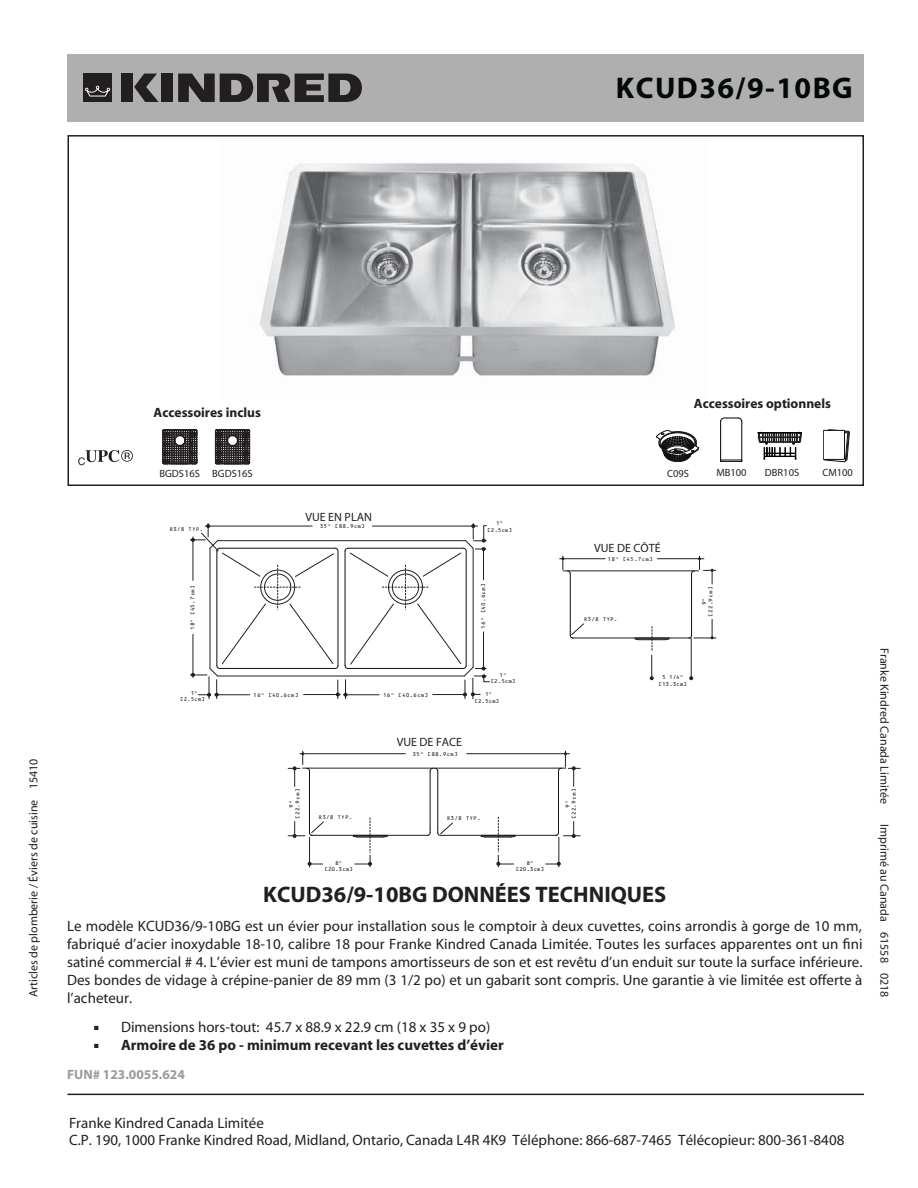
<style>
.page{position:relative;width:918px;height:1188px;background:#fff}
.page>*{position:absolute;margin:0;border:0;box-sizing:border-box;transform-origin:0 0}
.t1{font:700 30px "Myriad";letter-spacing:.05em;color:#040809}
.t2{font:700 22.5px "Myriad";color:#231f20}
.t3{font:15px/18px "Myriad";color:#231f20}
.t4{font:700 15px "Myriad";color:#231f20}
.t5{font:700 13.5px "Myriad";color:#231f20}
.t6{font:700 13.5px "Myriad";color:#999a9b}
.t7{font:12px "Myriad";color:#231f20}
.t8{font:10.95px "OCRB";color:#231f20}
.t9{font:10.5px "Myriad";color:#231f20}
.t10{font:5.25px/6.3px "OCRB";color:#231f20;text-align:center}
</style>
<div class="page">
<hr style="left:67px;top:1094px;width:797px;height:1px;background:#231f20">
<div style="left:68px;top:54px;width:796px;height:68px;background:#afafaf"></div>
<img style="left:259px;top:163px;width:417px;height:213px">
<div style="left:68px;top:135px;width:796px;height:351px;border:2px solid #231f20"></div>
<hr style="left:312px;top:835px;width:116px;height:1px;background:#231f20">
<hr style="left:303px;top:768px;width:255px;height:1px;background:#231f20">
<hr style="left:563px;top:570px;width:135px;height:1px;background:#231f20">
<hr style="left:573px;top:638px;width:117px;height:1px;background:#231f20">
<hr style="left:440px;top:835px;width:116px;height:1px;background:#231f20">
<hr style="left:309px;top:837px;width:1px;height:30px;background:#231f20">
<svg style="left:308px;top:862px;width:15px;height:4px"></svg>
<svg style="left:689px;top:676px;width:4px;height:4px"></svg>
<hr style="left:691px;top:638px;width:1px;height:40px;background:#231f20">
<hr style="left:558px;top:837px;width:1px;height:30px;background:#231f20">
<svg style="left:546px;top:862px;width:15px;height:4px"></svg>
<hr style="left:558px;top:771px;width:1px;height:58px;background:#10100f">
<svg style="left:555px;top:822px;width:25px;height:16px"></svg>
<hr style="left:437px;top:771px;width:1px;height:58px;background:#10100f">
<svg style="left:437px;top:822px;width:17px;height:14px"></svg>
<svg style="left:429px;top:768px;width:10px;height:4px"></svg>
<hr style="left:430px;top:771px;width:1px;height:58px;background:#10100f">
<svg style="left:427px;top:829px;width:4px;height:7px"></svg>
<hr style="left:309px;top:771px;width:1px;height:58px;background:#10100f">
<svg style="left:288px;top:821px;width:37px;height:17px"></svg>
<svg style="left:352px;top:818px;width:36px;height:49px"></svg>
<svg style="left:634px;top:627px;width:36px;height:53px"></svg>
<svg style="left:480px;top:817px;width:36px;height:50px"></svg>
<hr style="left:560px;top:558px;width:45px;height:1px;background:#231f20">
<hr style="left:657px;top:558px;width:47px;height:1px;background:#231f20">
<hr style="left:300px;top:753px;width:105px;height:1px;background:#231f20">
<hr style="left:467px;top:753px;width:103px;height:1px;background:#231f20">
<svg style="left:288px;top:751px;width:22px;height:35px"></svg>
<svg style="left:558px;top:751px;width:22px;height:35px"></svg>
<svg style="left:190px;top:523px;width:300px;height:176px"></svg>
<svg style="left:561px;top:556px;width:10px;height:19px"></svg>
<hr style="left:570px;top:574px;width:1px;height:57px;background:#10100f">
<svg style="left:569px;top:623px;width:16px;height:16px"></svg>
<svg style="left:691px;top:556px;width:24px;height:28px"></svg>
<hr style="left:691px;top:574px;width:1px;height:57px;background:#10100f">
<svg style="left:688px;top:619px;width:28px;height:20px"></svg>
<svg style="left:134px;top:74px;width:25px;height:28px"></svg>
<div style="left:161px;top:74px;width:12px;height:28px;background:#231f20"></div>
<svg style="left:178px;top:74px;width:184px;height:28px"></svg>
<div style="left:84px;top:74px;width:28px;height:28px;background:#231f20"></div>
<div style="left:121px;top:74px;width:12px;height:28px;background:#231f20"></div>
<svg style="left:85px;top:86px;width:25px;height:11px"></svg>
<svg style="left:78px;top:450px;width:55px;height:15px"></svg>
<svg style="left:215px;top:429px;width:35px;height:36px"></svg>
<svg style="left:162px;top:429px;width:36px;height:36px"></svg>
<hr style="left:720px;top:422px;width:1px;height:39px;background:#010202">
<svg style="left:720px;top:460px;width:22px;height:2px"></svg>
<hr style="left:742px;top:422px;width:1px;height:39px;background:#010202">
<svg style="left:720px;top:418px;width:22px;height:4px"></svg>
<svg style="left:758px;top:432px;width:44px;height:28px"></svg>
<svg style="left:824px;top:429px;width:26px;height:34px"></svg>
<div style="left:823px;top:430px;width:22px;height:29px;background:#fff"></div>
<div style="left:823px;top:430px;width:22px;height:30px;border:1px solid #10100f"></div>
<svg style="left:656px;top:430px;width:43px;height:32px"></svg>
<h1 class="t1" style="left:616px;top:77px;width:239px">KCUD36/9-10BG</h1>
<p class="t7" style="left:29px;top:997px;width:240px;rotate:-90deg">Articles de plomberie / Éviers de cuisine 15410</p>
<p class="t5" style="left:154px;top:408px;width:109px">Accessoires inclus</p>
<p class="t5" style="left:694px;top:399px;width:139px">Accessoires optionnels</p>
<p class="t9" style="left:160px;top:470px;width:95px">BGDS16S BGDS16S</p>
<p class="t9" style="left:667px;top:469px;width:24px">C09S</p>
<p class="t9" style="left:716px;top:469px;width:32px">MB100</p>
<p class="t9" style="left:765px;top:469px;width:36px">DBR10S</p>
<p class="t9" style="left:822px;top:469px;width:32px">CM100</p>
<p class="t10" style="left:169px;top:527px;width:35px">R3/8 TYP.</p>
<p class="t10" style="left:190px;top:630px;width:47px;rotate:-90deg">18" [45.7cm]</p>
<p class="t8" style="left:304px;top:507px;width:73px">PLAN VIEW</p>
<p class="t7" style="left:305px;top:512px;width:68px">VUE EN PLAN</p>
<p class="t10" style="left:320px;top:524px;width:47px">35" [88.9cm]</p>
<p class="t10" style="left:487px;top:521px;width:26px">1" [2.5cm]</p>
<p class="t10" style="left:481px;top:629px;width:47px;rotate:-90deg">16" [40.6cm]</p>
<p class="t10" style="left:491px;top:673px;width:26px">1" [2.5cm]</p>
<p class="t10" style="left:180px;top:690px;width:26px;text-align:left;text-indent:11px">1" [2.5cm]</p>
<p class="t10" style="left:475px;top:692px;width:26px;text-align:left;text-indent:11px">1" [2.5cm]</p>
<p class="t10" style="left:253px;top:693px;width:47px">16" [40.6cm]</p>
<p class="t10" style="left:383px;top:693px;width:47px">16" [40.6cm]</p>
<p class="t8" style="left:391px;top:734px;width:81px">FRONT VIEW</p>
<p class="t7" style="left:397px;top:737px;width:67px">VUE DE FACE</p>
<p class="t10" style="left:289px;top:819px;width:32px;rotate:-90deg">9" [22.9cm]</p>
<p class="t10" style="left:413px;top:751px;width:47px">35" [88.9cm]</p>
<p class="t10" style="left:319px;top:815px;width:35px">R3/8 TYP.</p>
<p class="t10" style="left:447px;top:816px;width:35px">R3/8 TYP.</p>
<p class="t10" style="left:325px;top:861px;width:30px">8" [20.3cm]</p>
<p class="t10" style="left:516px;top:861px;width:30px">8" [20.3cm]</p>
<p class="t8" style="left:597px;top:539px;width:73px">SIDE VIEW</p>
<p class="t7" style="left:594px;top:543px;width:68px">VUE DE CÔTÉ</p>
<p class="t10" style="left:608px;top:556px;width:47px">18" [45.7cm]</p>
<p class="t10" style="left:584px;top:617px;width:35px">R3/8 TYP.</p>
<p class="t10" style="left:702px;top:617px;width:32px;rotate:-90deg">9" [22.9cm]</p>
<p class="t10" style="left:659px;top:675px;width:30px">5 1/4" [13.3cm]</p>
<p class="t10" style="left:565px;top:819px;width:32px;rotate:-90deg">9" [22.9cm]</p>
<h2 class="t2" style="left:263px;top:886px;width:405px">KCUD36/9-10BG DONNÉES TECHNIQUES</h2>
<p class="t3" style="left:67px;top:918px;width:797px;text-align:justify">Le modèle KCUD36/9-10BG est un évier pour installation sous le comptoir à deux cuvettes, coins arrondis à gorge de 10 mm, fabriqué d’acier inoxydable 18-10, calibre 18 pour Franke Kindred Canada Limitée. Toutes les surfaces apparentes ont un fini satiné commercial # 4. L’évier est muni de tampons amortisseurs de son et est revêtu d’un enduit sur toute la surface inférieure.<br>Des bondes de vidage à crépine-panier de 89 mm (3 1/2 po) et un gabarit sont compris. Une garantie à vie limitée est offerte à l’acheteur.</p>
<p class="t3" style="left:121px;top:1019px;width:371px">Dimensions hors-tout: 45.7 x 88.9 x 22.9 cm (18 x 35 x 9 po)</p>
<p class="t4" style="left:121px;top:1039px;width:384px">Armoire de 36 po - minimum recevant les cuvettes d’évier</p>
<p class="t6" style="left:67px;top:1069px;width:119px">FUN# 123.0055.624</p>
<p class="t3" style="left:69px;top:1116px;width:777px;line-height:16.5px">Franke Kindred Canada Limitée<br>C.P. 190, 1000 Franke Kindred Road, Midland, Ontario, Canada L4R 4K9 Téléphone: 866-687-7465 Télécopieur: 800-361-8408</p>
<p class="t7" style="left:889px;top:648px;width:157px;rotate:90deg">Franke Kindred Canada Limitée</p>
<p class="t7" style="left:889px;top:824px;width:175px;rotate:90deg">Imprimé au Canada 61558 0218</p>
</div>
